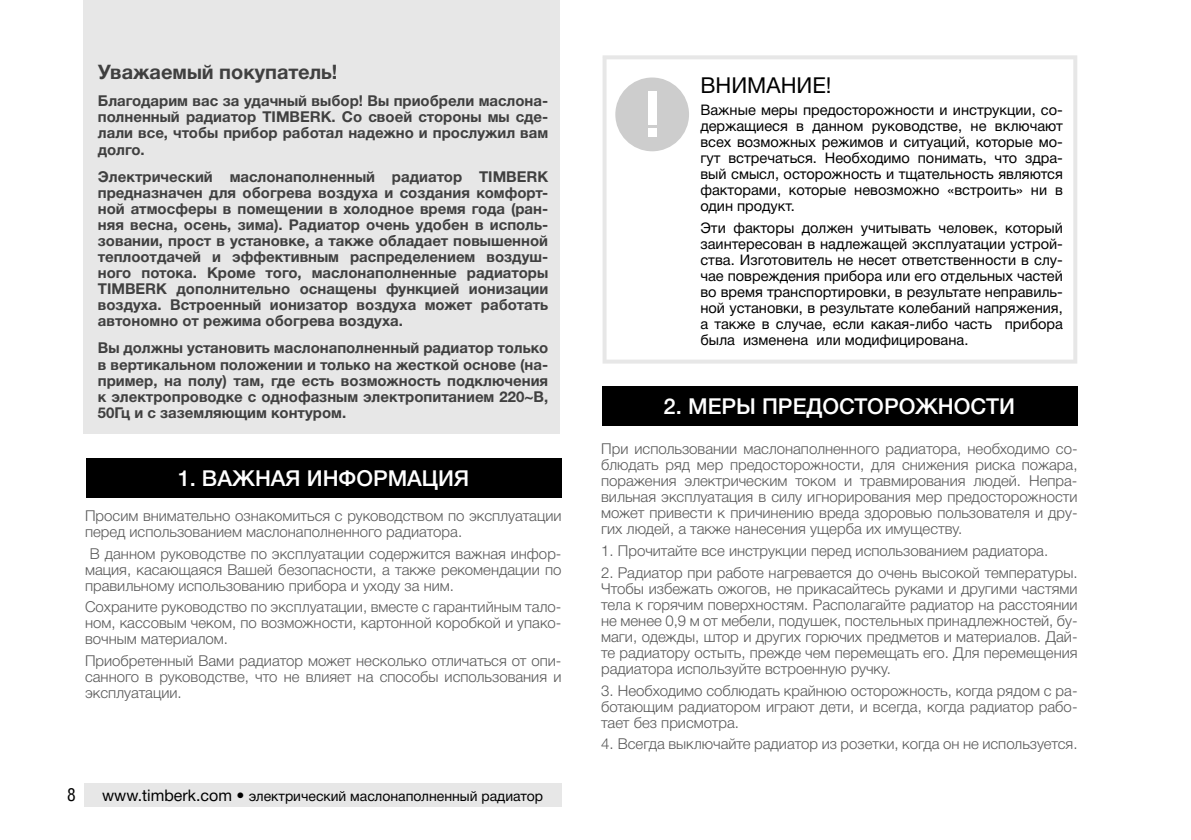
<style>
.page{position:relative;width:1191px;height:840px;background:#fff}
.page>*{position:absolute;margin:0;border:0;box-sizing:border-box;transform-origin:0 0}
.t1{font:500 22px "Helvetica Neue Cyr";color:#fff}
.t2{font:22px "Helvetica Neue Cyr";color:#000}
.t3{font:700 20px "Helvetica Neue Cyr";color:#404040}
.t4{font:18px "Helios Cond C";color:#000}
.t5{font:300 15px/16px "Helvetica Neue Cyr";color:#585858;text-align:justify}
.t6{font:700 15px/16px "Helvetica Neue Cyr";color:#404040;text-align:justify}
.t7{font:14.6px/16px "Helvetica Neue Cyr";color:#000;text-align:justify}
.t8{font:14px "Helvetica Neue Cyr";color:#000}
.s1{font-size:16px}
</style>
<div class="page">
<div style="left:84px;top:0;width:476px;height:433px;background:#e7e7e7"></div>
<div style="left:86px;top:458px;width:475px;height:39px;background:#000"></div>
<div style="left:602px;top:386px;width:475px;height:39px;background:#000"></div>
<svg style="left:602px;top:55px;width:475px;height:308px"></svg>
<div style="left:615px;top:77px;width:74px;height:74px;background:#cdcdcd;border-radius:50%"></div>
<div style="left:647px;top:91px;width:9px;height:34px;background:#fff"></div>
<div style="left:647px;top:128px;width:9px;height:9px;background:#fff"></div>
<div style="left:84px;top:782px;width:477px;height:24px;background:#e7e7e7"></div>
<h2 class="t3" style="left:98px;top:61px;width:241px">Уважаемый покупатель!</h2>
<p class="t6" style="left:98px;top:93px;width:452px">Благодарим вас за удачный выбор! Вы приобрели маслона&shy;полненный радиатор TIMBERK. Со своей стороны мы сде&shy;лали все, чтобы прибор работал надежно и прослужил вам долго.</p>
<p class="t6" style="left:98px;top:169px;width:452px">Электрический маслонаполненный радиатор TIMBERK предназначен для обогрева воздуха и создания комфорт&shy;ной атмосферы в помещении в холодное время года (ран&shy;няя весна, осень, зима). Радиатор очень удобен в исполь&shy;зовании, прост в установке, а также обладает повышенной теплоотдачей и эффективным распределением воздуш&shy;ного потока. Кроме того, маслонаполненные радиаторы TIMBERK дополнительно оснащены функцией ионизации воздуха. Встроенный ионизатор воздуха может работать автономно от режима обогрева воздуха.</p>
<p class="t6" style="left:98px;top:340px;width:452px">Вы должны установить маслонаполненный радиатор только в вертикальном положении и только на жесткой основе (на&shy;пример, на полу) там, где есть возможность подключения к электропроводке с однофазным электропитанием 220~B, 50Гц и с заземляющим контуром.</p>
<h1 class="t1" style="left:177px;top:466px;width:293px">1. ВАЖНАЯ ИНФОРМАЦИЯ</h1>
<p class="t5" style="left:85px;top:507px;width:478px">Просим внимательно ознакомиться с руководством по эксплуатации перед использованием маслонаполненного радиатора.</p>
<p class="t5" style="left:85px;top:545px;width:478px;text-indent:5px">В данном руководстве по эксплуатации содержится важная инфор&shy;мация, касающаяся Вашей безопасности, а также рекомендации по правильному использованию прибора и уходу за ним.</p>
<p class="t5" style="left:85px;top:598px;width:478px">Сохраните руководство по эксплуатации, вместе с гарантийным тало&shy;ном, кассовым чеком, по возможности, картонной коробкой и упако&shy;вочным материалом.</p>
<p class="t5" style="left:85px;top:652px;width:478px">Приобретенный Вами радиатор может несколько отличаться от опи&shy;санного в руководстве, что не влияет на способы использования и эксплуатации.</p>
<p class="t4" style="left:67px;top:783px;width:10px">8</p>
<p class="t8" style="left:102px;top:787px;width:442px"><span class="s1">www.timberk.com •</span> электрический маслонаполненный радиатор</p>
<h1 class="t2" style="left:700px;top:73px;width:133px">ВНИМАНИЕ!</h1>
<p class="t7" style="left:700px;top:102px;width:364px">Важные меры предосторожности и инструкции, со&shy;держащиеся в данном руководстве, не включают всех возможных режимов и ситуаций, которые мо&shy;гут встречаться. Необходимо понимать, что здра&shy;вый смысл, осторожность и тщательность являются факторами, которые невозможно «встроить» ни в один продукт.</p>
<p class="t7" style="left:700px;top:219px;width:364px">Эти факторы должен учитывать человек, который заинтересован в надлежащей эксплуатации устрой&shy;ства. Изготовитель не несет ответственности в слу&shy;чае повреждения прибора или его отдельных частей во время транспортировки, в результате неправиль&shy;ной установки, в результате колебаний напряжения, а также в случае, если какая-либо часть прибора была изменена или модифицирована.</p>
<h1 class="t1" style="left:663px;top:394px;width:353px">2. МЕРЫ ПРЕДОСТОРОЖНОСТИ</h1>
<p class="t5" style="left:601px;top:441px;width:478px">При использовании маслонаполненного радиатора, необходимо со&shy;блюдать ряд мер предосторожности, для снижения риска пожара, поражения электрическим током и травмирования людей. Непра&shy;вильная эксплуатация в силу игнорирования мер предосторожности может привести к причинению вреда здоровью пользователя и дру&shy;гих людей, а также нанесения ущерба их имуществу.</p>
<p class="t5" style="left:601px;top:542px;width:448px">1. Прочитайте все инструкции перед использованием радиатора.</p>
<p class="t5" style="left:601px;top:564px;width:478px">2. Радиатор при работе нагревается до очень высокой температуры.<br>Чтобы избежать ожогов, не прикасайтесь руками и другими частями тела к горячим поверхностям. Располагайте радиатор на расстоянии не менее 0,9 м от мебели, подушек, постельных принадлежностей, бу&shy;маги, одежды, штор и других горючих предметов и материалов. Дай&shy;те радиатору остыть, прежде чем перемещать его. Для перемещения радиатора используйте встроенную ручку.</p>
<p class="t5" style="left:601px;top:682px;width:478px">3. Необходимо соблюдать крайнюю осторожность, когда рядом с ра&shy;ботающим радиатором играют дети, и всегда, когда радиатор рабо&shy;тает без присмотра.</p>
<p class="t5" style="left:601px;top:735px;width:478px">4. Всегда выключайте радиатор из розетки, когда он не используется.</p>
</div>
